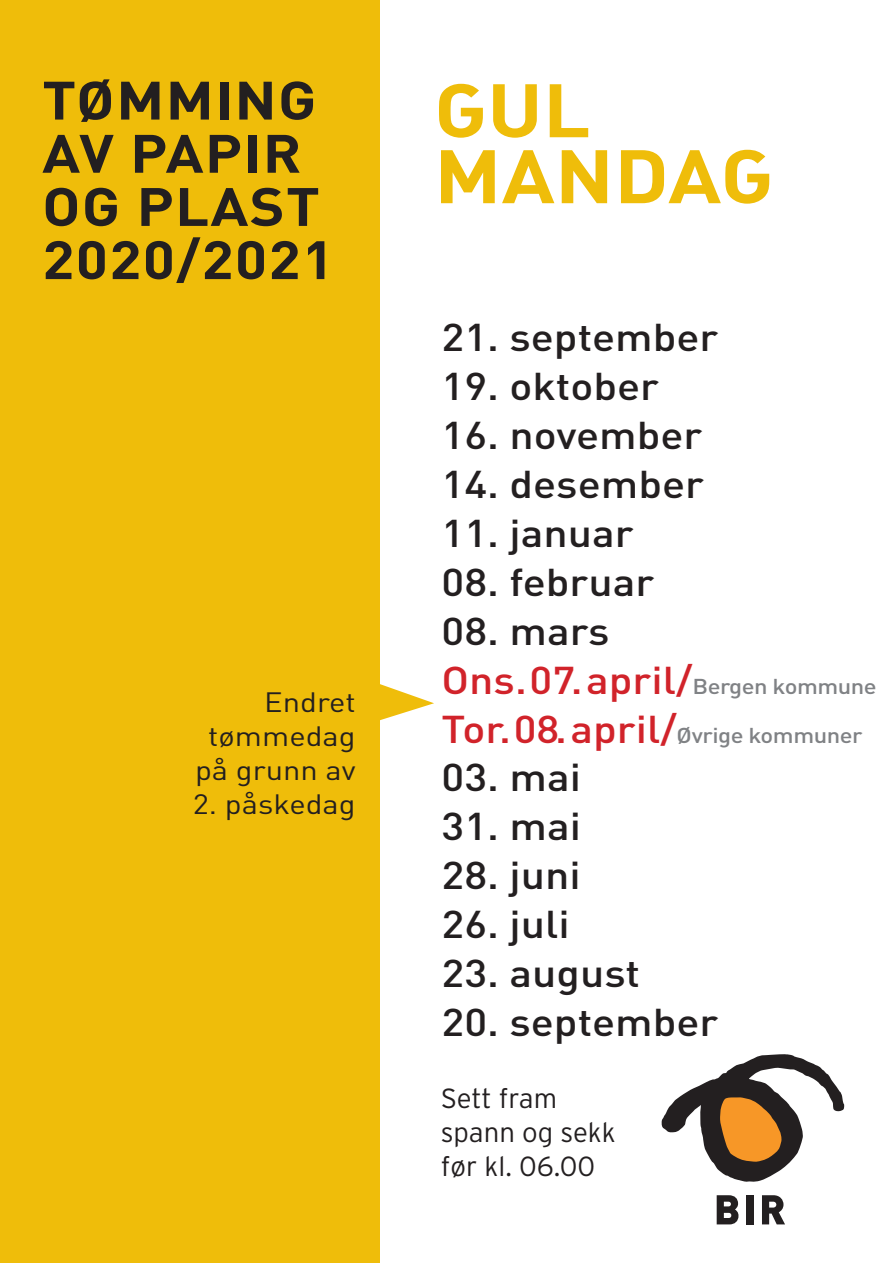
<style>
.page{position:relative;width:893px;height:1263px;background:#fff}
.page>*{position:absolute;margin:0;border:0;box-sizing:border-box;transform-origin:0 0}
.t1{font:74.4px/66px "DIN Bold Alternate";color:#efbd0a;scale:1.12 1}
.t2{font:700 53.1px/53.1px "DIN";letter-spacing:.02em;color:#231f20;scale:1.12 1}
.t3{font:500 38.25px "DIN";color:#231f20;scale:1.12 1}
.t4{font:500 38.25px/48.9px "DIN";color:#d1232a;scale:1.12 1}
.t5{font:27.6px/34px "DIN";color:#231f20;text-align:right;scale:1.12 1}
.t6{font:300 27.6px/33.9px "Interstate";color:#231f20}
.t7{font:500 21.3px "DIN";letter-spacing:-.02em;color:#808285;scale:1.12 1}
.s1{color:#231f20}
.s2{font-size:21.3px;color:#808285}
.s3{font-size:38.25px;color:#d1232a}
</style>
<div class="page">
<svg style="left:662px;top:1054px;width:182px;height:128px"></svg>
<svg style="left:717px;top:1195px;width:21px;height:29px"></svg>
<div style="left:746px;top:1195px;width:7px;height:29px;background:#231f20"></div>
<svg style="left:762px;top:1195px;width:23px;height:29px"></svg>
<div style="left:0;top:0;width:380px;height:1263px;background:#efbd0a"></div>
<svg style="left:380px;top:684px;width:54px;height:37px"></svg>
<h2 class="t2" style="left:42px;top:72px;width:262px">TØMMING<br>AV PAPIR<br>OG PLAST<br>2020/2021</h2>
<p class="t5" style="left:195px;top:684px;width:145px">Endret tømmedag på grunn av</p>
<p class="t5" style="left:193px;top:786px;width:147px">2. påskedag</p>
<h1 class="t1" style="left:434px;top:74px;width:305px">GUL<br>MANDAG</h1>
<p class="t3" style="left:442px;top:313px;width:249px">21. september</p>
<p class="t3" style="left:442px;top:362px;width:196px">19. oktober</p>
<p class="t3" style="left:442px;top:411px;width:234px">16. november</p>
<p class="t3" style="left:442px;top:460px;width:236px">14. desember</p>
<p class="t3" style="left:442px;top:509px;width:173px">11. januar</p>
<p class="t3" style="left:442px;top:557px;width:191px">08. februar</p>
<p class="t4" style="left:442px;top:605px;width:390px"><span class="s1">08. mars<br></span>Ons. 07. april/<span class="s2">Bergen kommune</span></p>
<p class="t7" style="left:442px;top:721px;width:377px"><span class="s3">Tor. 08. april/</span>Øvrige kommuner</p>
<p class="t3" style="left:442px;top:753px;width:126px">03. mai</p>
<p class="t3" style="left:442px;top:802px;width:126px">31. mai</p>
<p class="t3" style="left:442px;top:851px;width:126px">28. juni</p>
<p class="t3" style="left:442px;top:900px;width:116px">26. juli</p>
<p class="t3" style="left:442px;top:949px;width:179px">23. august</p>
<p class="t3" style="left:442px;top:998px;width:249px">20. september</p>
<p class="t6" style="left:441px;top:1081px;width:177px">Sett fram spann og sekk før kl. 06.00</p>
</div>
